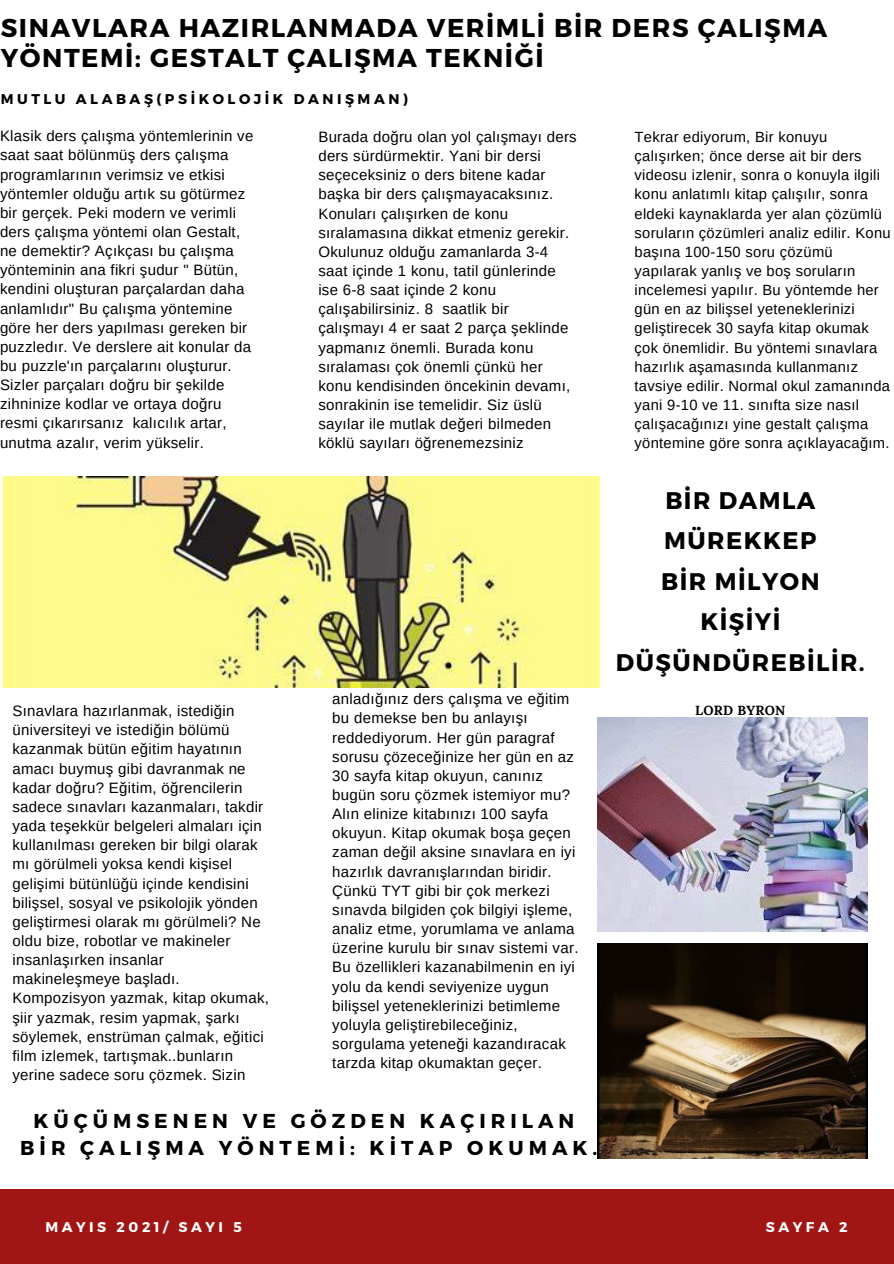
<style>
.page{position:relative;width:894px;height:1264px;background:#fff}
.page>*{position:absolute;margin:0;border:0;box-sizing:border-box;transform-origin:0 0}
.t1{font:700 25.8px/30.5px "Montserrat";letter-spacing:.06em;color:#000}
.t2{font:700 24px "Montserrat";letter-spacing:.06em;color:#000}
.t3{font:700 20.1px "Montserrat";letter-spacing:.25em;color:#000}
.t4{font:15px/19.2px "Arimo";letter-spacing:.02em;color:#000}
.t5{font:14.7px/19.2px "Arimo";letter-spacing:.02em;color:#000}
.t6{font:700 14.1px "Montserrat";letter-spacing:.25em;color:#000}
.t7{font:700 14.1px "Montserrat";letter-spacing:.25em;color:#fff}
.t8{font:700 13.2px "Lora";letter-spacing:.02em;color:#000}
</style>
<div class="page">
<div style="left:0;top:1189px;width:893px;height:74px;background:#a21515"></div>
<img style="left:3px;top:476px;width:596px;height:211px">
<img style="left:597px;top:717px;width:270px;height:214px">
<img style="left:597px;top:943px;width:270px;height:215px">
<p class="t1" style="left:1px;top:11px;width:827px">SINAVLARA HAZIRLANMADA VERİMLİ BİR DERS ÇALIŞMA<br>YÖNTEMİ: GESTALT ÇALIŞMA TEKNİĞİ</p>
<p class="t6" style="left:1px;top:90px;width:408px">MUTLU ALABAŞ(PSİKOLOJİK DANIŞMAN)</p>
<p class="t4" style="left:0;top:126px;width:255px">Klasik ders çalışma yöntemlerinin ve saat saat bölünmüş ders çalışma programlarının verimsiz ve etkisi yöntemler olduğu artık su götürmez bir gerçek. Peki modern ve verimli ders çalışma yöntemi olan Gestalt, ne demektir? Açıkçası bu çalışma yönteminin ana fikri şudur " Bütün, kendini oluşturan parçalardan daha anlamlıdır" Bu çalışma yöntemine göre her ders yapılması gereken bir puzzledır. Ve derslere ait konular da bu puzzle'ın parçalarını oluşturur.<br>Sizler parçaları doğru bir şekilde zihninize kodlar ve ortaya doğru resmi çıkarırsanız kalıcılık artar, unutma azalır, verim yükselir.</p>
<p class="t4" style="left:318px;top:127px;width:260px">Burada doğru olan yol çalışmayı ders ders sürdürmektir. Yani bir dersi seçeceksiniz o ders bitene kadar başka bir ders çalışmayacaksınız.<br>Konuları çalışırken de konu sıralamasına dikkat etmeniz gerekir.<br>Okulunuz olduğu zamanlarda 3-4 saat içinde 1 konu, tatil günlerinde ise 6-8 saat içinde 2 konu çalışabilirsiniz. 8 saatlik bir çalışmayı 4 er saat 2 parça şeklinde yapmanız önemli. Burada konu sıralaması çok önemli çünkü her konu kendisinden öncekinin devamı, sonrakinin ise temelidir. Siz üslü sayılar ile mutlak değeri bilmeden köklü sayıları öğrenemezsiniz</p>
<p class="t5" style="left:634px;top:127px;width:257px">Tekrar ediyorum, Bir konuyu çalışırken; önce derse ait bir ders videosu izlenir, sonra o konuyla ilgili konu anlatımlı kitap çalışılır, sonra eldeki kaynaklarda yer alan çözümlü soruların çözümleri analiz edilir. Konu başına 100-150 soru çözümü yapılarak yanlış ve boş soruların incelemesi yapılır. Bu yöntemde her gün en az bilişsel yeteneklerinizi geliştirecek 30 sayfa kitap okumak çok önemlidir. Bu yöntemi sınavlara hazırlık aşamasında kullanmanız tavsiye edilir. Normal okul zamanında yani 9-10 ve 11. sınıfta size nasıl çalışacağınızı yine gestalt çalışma yöntemine göre sonra açıklayacağım.</p>
<p class="t4" style="left:12px;top:701px;width:258px">Sınavlara hazırlanmak, istediğin üniversiteyi ve istediğin bölümü kazanmak bütün eğitim hayatının amacı buymuş gibi davranmak ne kadar doğru? Eğitim, öğrencilerin sadece sınavları kazanmaları, takdir yada teşekkür belgeleri almaları için kullanılması gereken bir bilgi olarak mı görülmeli yoksa kendi kişisel gelişimi bütünlüğü içinde kendisini bilişsel, sosyal ve psikolojik yönden geliştirmesi olarak mı görülmeli? Ne oldu bize, robotlar ve makineler insanlaşırken insanlar makineleşmeye başladı.<br>Kompozisyon yazmak, kitap okumak, şiir yazmak, resim yapmak, şarkı söylemek, enstrüman çalmak, eğitici film izlemek, tartışmak..bunların yerine sadece soru çözmek. Sizin</p>
<p class="t4" style="left:332px;top:689px;width:247px">anladığınız ders çalışma ve eğitim bu demekse ben bu anlayışı reddediyorum. Her gün paragraf sorusu çözeceğinize her gün en az 30 sayfa kitap okuyun, canınız bugün soru çözmek istemiyor mu?<br>Alın elinize kitabınızı 100 sayfa okuyun. Kitap okumak boşa geçen zaman değil aksine sınavlara en iyi hazırlık davranışlarından biridir.<br>Çünkü TYT gibi bir çok merkezi sınavda bilgiden çok bilgiyi işleme, analiz etme, yorumlama ve anlama üzerine kurulu bir sınav sistemi var.<br>Bu özellikleri kazanabilmenin en iyi yolu da kendi seviyenize uygun bilişsel yeteneklerinizi betimleme yoluyla geliştirebileceğiniz, sorgulama yeteneği kazandıracak tarzda kitap okumaktan geçer.</p>
<p class="t3" style="left:34px;top:1107px;width:542px">KÜÇÜMSENEN VE GÖZDEN KAÇIRILAN</p>
<p class="t3" style="left:20px;top:1134px;width:578px">BİR ÇALIŞMA YÖNTEMİ: KİTAP OKUMAK.</p>
<p class="t2" style="left:665px;top:484px;width:151px">BİR DAMLA</p>
<p class="t2" style="left:664px;top:525px;width:154px">MÜREKKEP</p>
<p class="t2" style="left:661px;top:565px;width:160px">BİR MİLYON</p>
<p class="t2" style="left:700px;top:606px;width:81px">KİŞİYİ</p>
<p class="t2" style="left:615px;top:647px;width:250px">DÜŞÜNDÜREBİLİR.</p>
<p class="t8" style="left:695px;top:702px;width:92px">LORD BYRON</p>
<p class="t7" style="left:45px;top:1217px;width:198px">MAYIS 2021/ SAYI 5</p>
<p class="t7" style="left:765px;top:1217px;width:83px">SAYFA 2</p>
</div>
